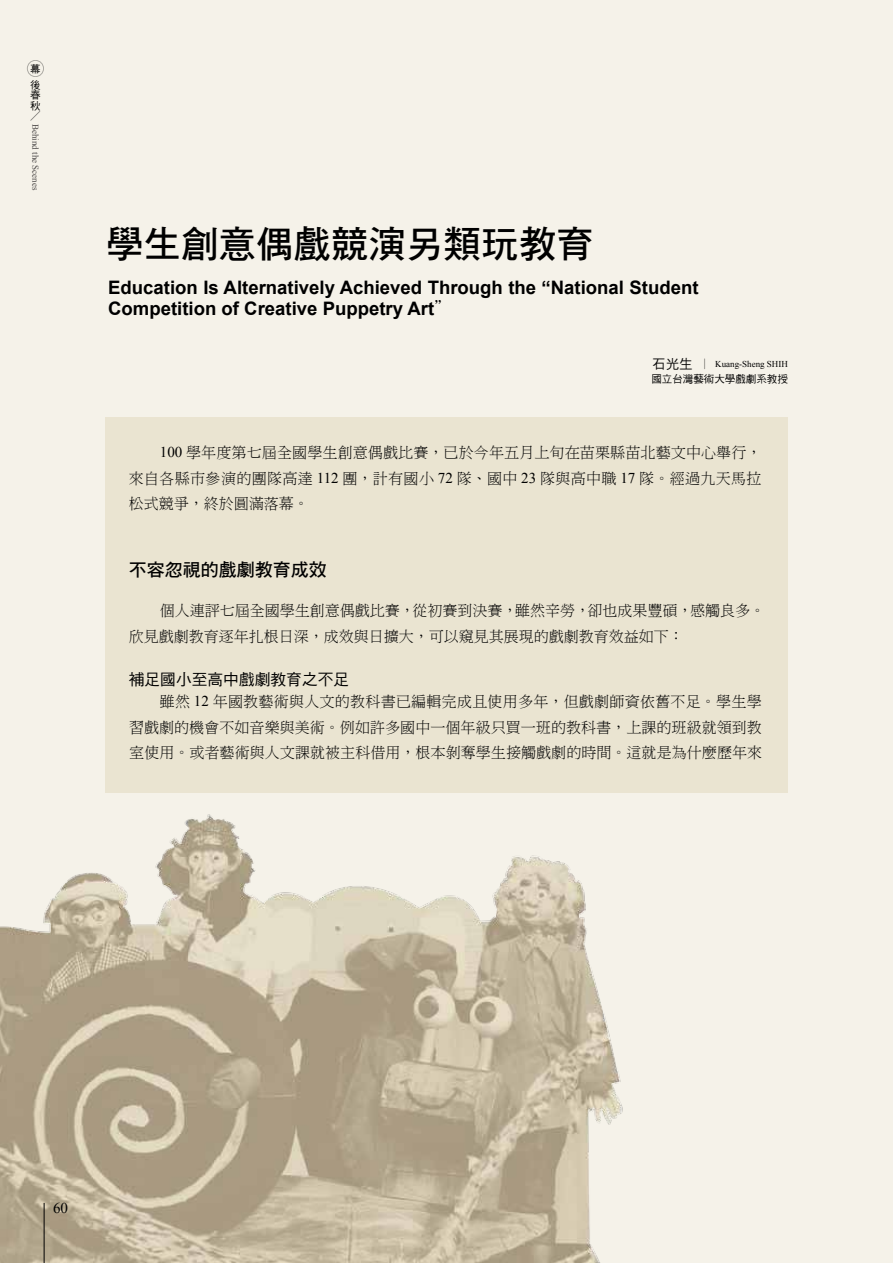
<style>
.page{position:relative;width:893px;height:1263px;background:#f5f2e9}
.page>*{position:absolute;margin:0;border:0;box-sizing:border-box;transform-origin:0 0}
.t1{font:37.5px "DF Hei Bd HKP BF";color:#000}
.t2{font:700 18.6px/21.5px "Arial";color:#000}
.t3{font:18px "DF Hei Std W7";color:#000}
.t4{font:15.75px "DF Hei Std W5";color:#000}
.t5{font:15px/25.5px "DF Ming Lt HKP BF";letter-spacing:.005em;color:#000;text-align:justify}
.t6{font:15px "Times New Roman";color:#000}
.t7{font:10.5px/16px "DF Hei Md HKP BF";color:#000}
.t8{font:10.5px "P Ming Li U";color:#000}
.t9{font:9px "Times New Roman";color:#000}
.t10{font:9px "Times New Roman";color:#4c4948}
.s1{font-family:"P Ming Li U";font-weight:400}
.s2{font-family:"DF Hei Md HKP BF";font-size:13.5px}
.s3{font-family:"DF Ming Lt HK BF";font-size:10.5px}
.s4{font-family:"Times New Roman"}
</style>
<div class="page">
<img style="left:0;top:814px;width:623px;height:449px">
<hr style="left:44px;top:1203px;width:1px;height:60px;background:#000">
<div style="left:27px;top:60px;width:17px;height:17px;border:1px solid #000;border-radius:50%"></div>
<div style="left:105px;top:417px;width:683px;height:376px;background:#eae4d1"></div>
<p class="t7" style="left:30px;top:61px;width:12px">幕後</p>
<p class="t7" style="left:30px;top:90px;width:12px;line-height:10.5px">春秋</p>
<p class="t8" style="left:30px;top:111px;width:12px">／</p>
<p class="t10" style="left:42px;top:124px;width:68px;rotate:90deg">Behind the Scenes</p>
<h1 class="t1" style="left:106px;top:225px;width:489px">學生創意偶戲競演另類玩教育</h1>
<p class="t2" style="left:108px;top:277px;width:592px">Education Is Alternatively Achieved Through the “National Student<br>Competition of Creative Puppetry Art<span class="s1">”</span></p>
<p class="t9" style="left:652px;top:358px;width:137px"><span class="s2">石光生</span> <span class="s3">│</span> Kuang-Sheng SHIH</p>
<p class="t7" style="left:651px;top:371px;width:138px">國立台灣藝術大學戲劇系教授</p>
<p class="t5" style="left:129px;top:441px;width:634px;text-indent:31px"><span class="s4">100</span> 學年度第七屆全國學生創意偶戲比賽，已於今年五月上旬在苗栗縣苗北藝文中心舉行，來自各縣市參演的團隊高達 <span class="s4">112</span> 團，計有國小 <span class="s4">72</span> 隊、國中 <span class="s4">23</span> 隊與高中職 <span class="s4">17</span> 隊。經過九天馬拉松式競爭，終於圓滿落幕。</p>
<p class="t3" style="left:129px;top:559px;width:200px">不容忽視的戲劇教育成效</p>
<p class="t5" style="left:129px;top:598px;width:638px;text-indent:31px">個人連評七屆全國學生創意偶戲比賽，從初賽到決賽，雖然辛勞，卻也成果豐碩，感觸良多。欣見戲劇教育逐年扎根日深，成效與日擴大，可以窺見其展現的戲劇教育效益如下：</p>
<p class="t4" style="left:129px;top:670px;width:222px">補足國小至高中戲劇教育之不足</p>
<p class="t5" style="left:129px;top:690px;width:635px;text-indent:31px">雖然 <span class="s4">12</span> 年國教藝術與人文的教科書已編輯完成且使用多年，但戲劇師資依舊不足。學生學習戲劇的機會不如音樂與美術。例如許多國中一個年級只買一班的教科書，上課的班級就領到教室使用。或者藝術與人文課就被主科借用，根本剝奪學生接觸戲劇的時間。這就是為什麼歷年來</p>
<p class="t6" style="left:53px;top:1198px;width:16px">60</p>
</div>
